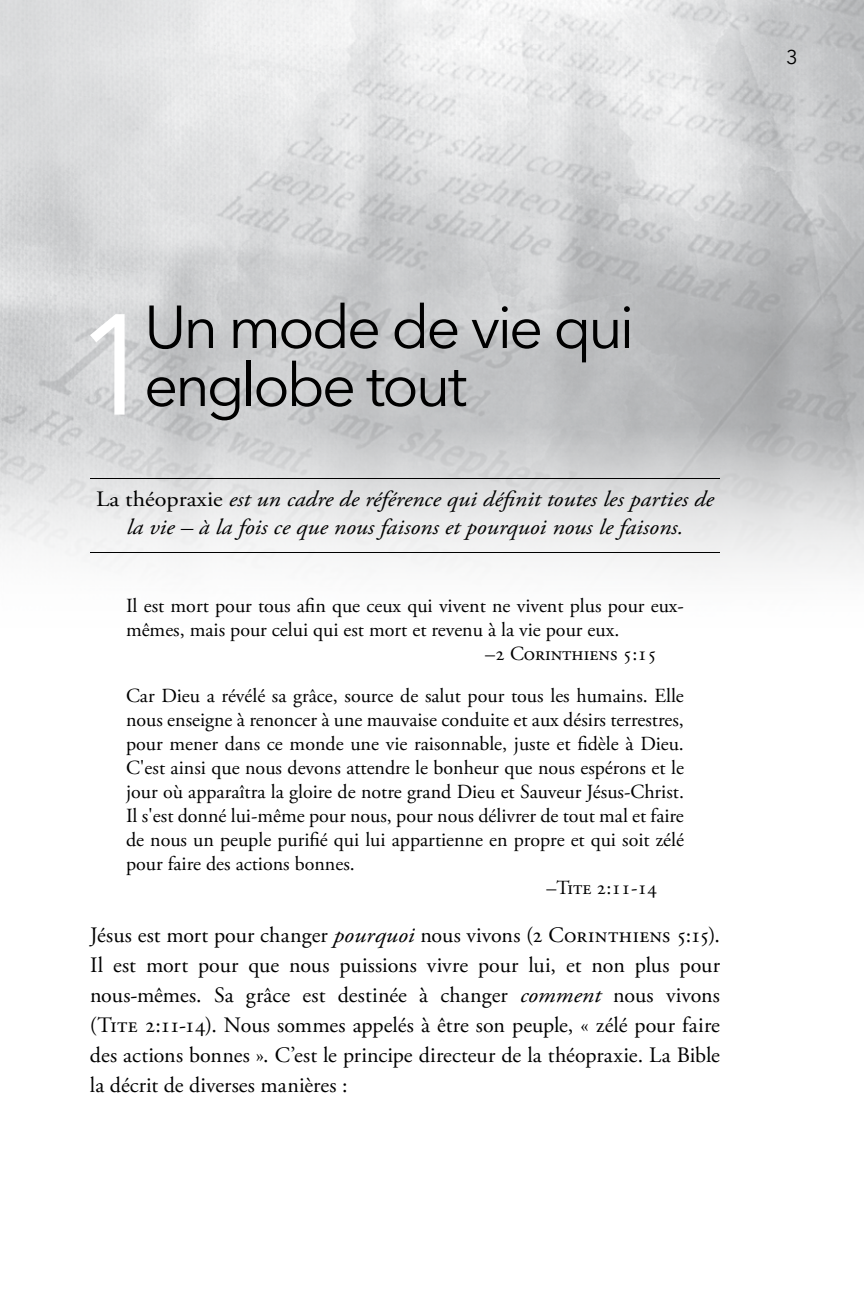
<style>
.page{position:relative;width:864px;height:1296px;background:#fff}
.page>*{position:absolute;margin:0;border:0;box-sizing:border-box;transform-origin:0 0}
.t1{font:142px "Avenir Next";color:#fff}
.t2{font:60px/58px "Avenir Next";letter-spacing:-.055em;color:#000}
.t3{font:22px/30px "Adobe Garamond Pro";color:#000;text-align:justify}
.t4{font:italic 22px/28px "Adobe Garamond Pro";color:#000;text-align:center;scale:1.1 1}
.t5{font:20px "Adobe Garamond Pro";color:#000}
.t6{font:20px "Avenir Next";color:#000}
.s1{font-style:normal}
.s2{font-style:italic}
</style>
<div class="page">
<img style="left:0;top:0;width:864px;height:573px">
<hr style="left:90px;top:478px;width:630px;height:1px;background:#000">
<hr style="left:90px;top:552px;width:630px;height:1px;background:#000">
<p class="t6" style="left:786px;top:40px;width:13px">3</p>
<h1 class="t1" style="left:74px;top:245px;width:84px">1</h1>
<h2 class="t2" style="left:144px;top:296px;width:492px">Un mode de vie qui englobe tout</h2>
<p class="t4" style="left:96px;top:486px;width:563px"><span class="s1">La théopraxie</span> est un cadre de référence qui définit toutes les parties de la vie – à la fois ce que nous faisons et pourquoi nous le faisons.</p>
<p class="t5" style="left:126px;top:594px;width:559px">Il est mort pour tous afin que ceux qui vivent ne vivent plus pour eux-</p>
<p class="t5" style="left:126px;top:618px;width:495px">mêmes, mais pour celui qui est mort et revenu à la vie pour eux.</p>
<p class="t5" style="left:485px;top:642px;width:173px">–2 Corinthiens 5:15</p>
<p class="t5" style="left:126px;top:684px;width:559px">Car Dieu a révélé sa grâce, source de salut pour tous les humains. Elle</p>
<p class="t5" style="left:126px;top:708px;width:559px">nous enseigne à renoncer à une mauvaise conduite et aux désirs terrestres,</p>
<p class="t5" style="left:126px;top:732px;width:559px">pour mener dans ce monde une vie raisonnable, juste et fidèle à Dieu.</p>
<p class="t5" style="left:126px;top:756px;width:560px">C'est ainsi que nous devons attendre le bonheur que nous espérons et le</p>
<p class="t5" style="left:126px;top:780px;width:560px">jour où apparaîtra la gloire de notre grand Dieu et Sauveur Jésus-Christ.</p>
<p class="t5" style="left:126px;top:804px;width:559px">Il s'est donné lui-même pour nous, pour nous délivrer de tout mal et faire</p>
<p class="t5" style="left:126px;top:828px;width:559px">de nous un peuple purifié qui lui appartienne en propre et qui soit zélé</p>
<p class="t5" style="left:126px;top:852px;width:230px">pour faire des actions bonnes.</p>
<p class="t5" style="left:546px;top:876px;width:112px">–Tite 2:11-14</p>
<p class="t3" style="left:90px;top:921px;width:632px">Jésus est mort pour changer <span class="s2">pourquoi</span> nous vivons (2 Corinthiens 5:15).<br>Il est mort pour que nous puissions vivre pour lui, et non plus pour nous-mêmes. Sa grâce est destinée à changer <span class="s2">comment</span> nous vivons (Tite 2:11-14). Nous sommes appelés à être son peuple, « zélé pour faire des actions bonnes ». C’est le principe directeur de la théopraxie. La Bible la décrit de diverses manières :</p>
</div>
